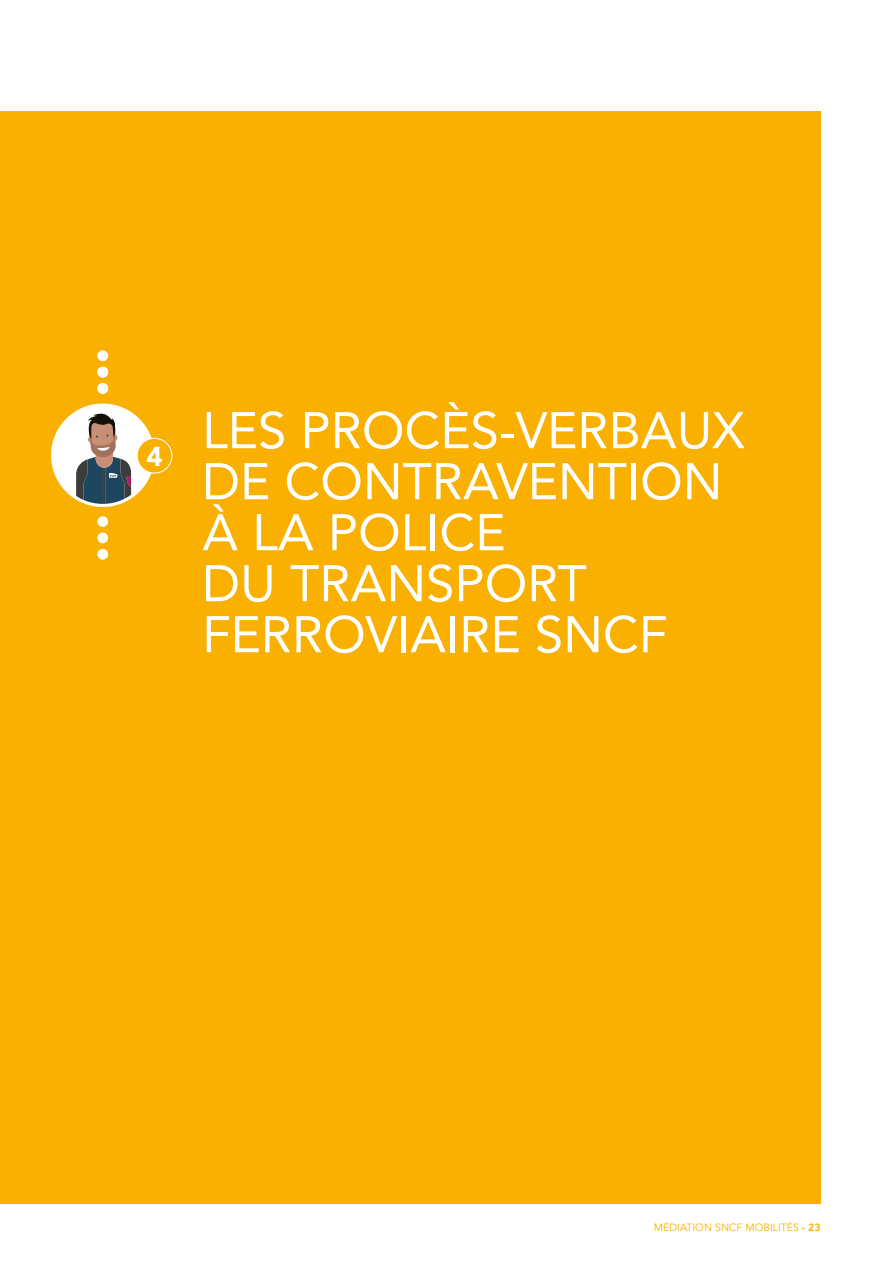
<style>
.page{position:relative;width:893px;height:1263px;background:#fff}
.page>*{position:absolute;margin:0;border:0;box-sizing:border-box;transform-origin:0 0}
.t1{font:51px/51px "Avenir LT Std";color:#fff}
.t2{font:900 27.3px "Avenir LT Std";color:#fff}
.t3{font:10.5px "Avenir LT Std";color:#f9b000}
.s1{font-weight:800}
</style>
<div class="page">
<div style="left:0;top:111px;width:821px;height:1092px;background:#f9b000"></div>
<div style="left:53px;top:405px;width:100px;height:100px;background:#fff;border-radius:50%"></div>
<svg style="left:71px;top:411px;width:60px;height:94px"></svg>
<div style="left:51px;top:403px;width:103px;height:104px;border:3px solid #fff;border-radius:50%"></div>
<div style="left:137px;top:438px;width:35px;height:35px;background:#f9b000;border-radius:50%"></div>
<div style="left:137px;top:438px;width:35px;height:36px;border:1px solid #fff;border-radius:50%"></div>
<div style="left:97px;top:549px;width:11px;height:11px;background:#fff;border-radius:50%"></div>
<div style="left:97px;top:532px;width:11px;height:11px;background:#fff;border-radius:50%"></div>
<div style="left:97px;top:516px;width:11px;height:11px;background:#fff;border-radius:50%"></div>
<div style="left:97px;top:383px;width:11px;height:11px;background:#fff;border-radius:50%"></div>
<div style="left:97px;top:367px;width:11px;height:10px;background:#fff;border-radius:50%"></div>
<div style="left:97px;top:350px;width:11px;height:11px;background:#fff;border-radius:50%"></div>
<p class="t2" style="left:146px;top:440px;width:18px">4</p>
<p class="t1" style="left:202px;top:405px;width:544px">LES PROCÈS-VERBAUX<br>DE CONTRAVENTION<br>À LA POLICE<br>DU TRANSPORT<br>FERROVIAIRE SNCF</p>
<p class="t3" style="left:654px;top:1221px;width:168px">MÉDIATION SNCF MOBILITÉS <span class="s1">- 23</span></p>
</div>
